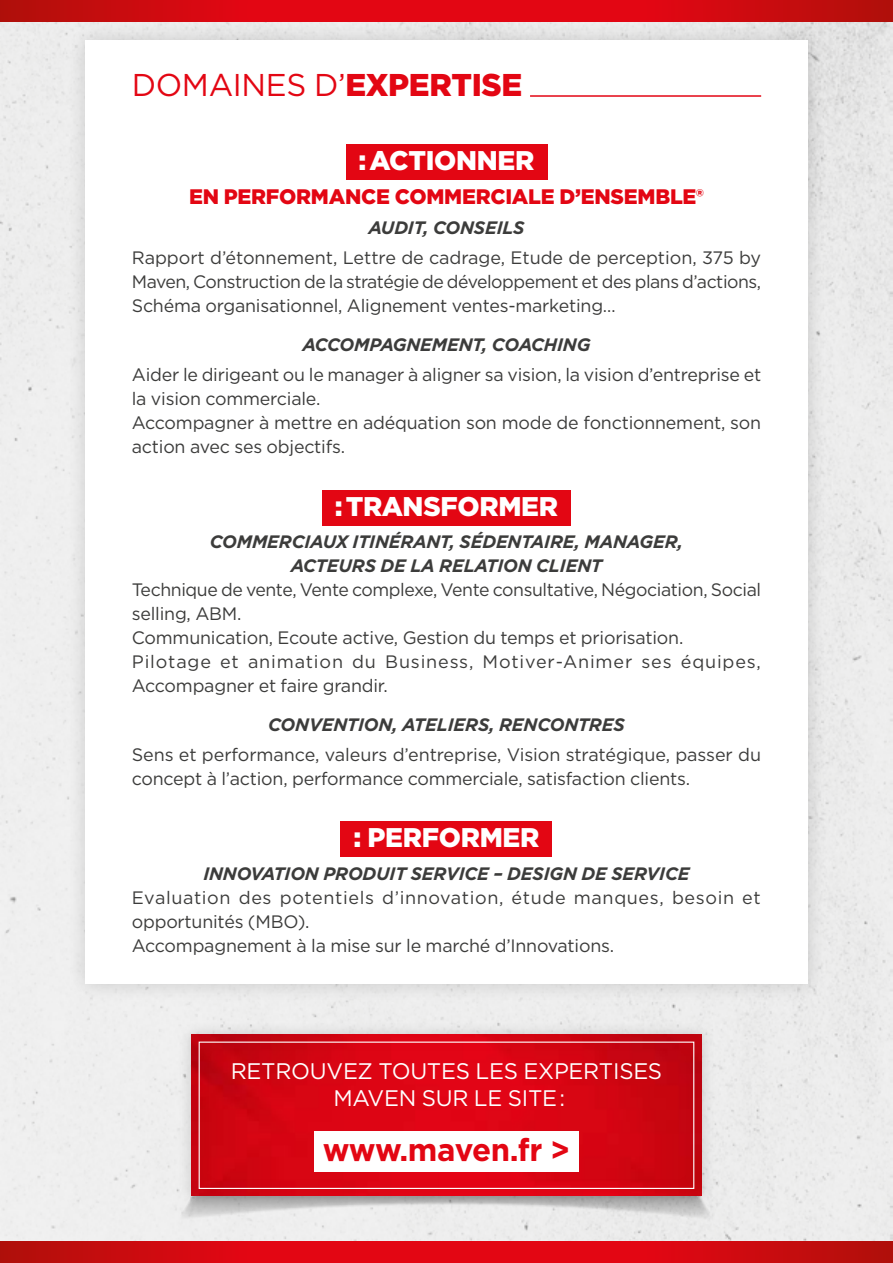
<style>
.page{position:relative;width:893px;height:1263px;background:#fff}
.page>*{position:absolute;margin:0;border:0;box-sizing:border-box;transform-origin:0 0}
.t1{font:31.5px "Gotham";letter-spacing:-.01em;color:#e30613}
.t2{font:700 31.5px "Gotham";letter-spacing:-.02em;color:#e30613}
.t3{font:900 27px "Gotham";letter-spacing:-.01em;color:#fff}
.t4{font:22.5px/27px "Gotham";letter-spacing:-.01em;color:#fff;text-align:center}
.t5{font:900 21px "Gotham";letter-spacing:-.01em;color:#e30613}
.t6{font:18px/24px "Gotham";letter-spacing:-.01em;color:#3c3c3b}
.t7{font:italic 700 18px/24px "Gotham";letter-spacing:-.01em;color:#3c3c3b;text-align:center}
.s1{font-weight:900}
</style>
<div class="page">
<div style="left:0;top:21px;width:892px;height:1221px;background:#ededed"></div>
<svg style="left:0;top:0;width:892px;height:21px;background:#d40810"></svg>
<svg style="left:0;top:1242px;width:892px;height:21px;background:#d40810"></svg>
<div style="left:85px;top:1001px;width:723px;height:14px;background:#ededed"></div>
<svg style="left:175px;top:1175px;width:543px;height:47px"></svg>
<div style="left:67px;top:22px;width:759px;height:979px;background:#e5e5e5"></div>
<div style="left:85px;top:40px;width:723px;height:944px;background:#fff"></div>
<div style="left:177px;top:1020px;width:540px;height:189px;background:#000;opacity:.15"></div>
<div style="left:184px;top:1027px;width:525px;height:175px;background:#000;opacity:.15"></div>
<div style="left:199px;top:1041px;width:495px;height:148px;border:1px solid #fff"></div>
<svg style="left:892px;top:0;width:1px;height:21px"></svg>
<hr style="left:530px;top:95px;width:231px;height:2px;background:#e30613">
<div style="left:346px;top:144px;width:201px;height:36px;background:#e30613"></div>
<div style="left:322px;top:490px;width:249px;height:35px;background:#e30613"></div>
<div style="left:341px;top:821px;width:211px;height:36px;background:#e30613"></div>
<div style="left:314px;top:1131px;width:265px;height:40px;background:#fff"></div>
<h1 class="t1" style="left:132px;top:65px;width:392px">DOMAINES D’<span class="s1">EXPERTISE</span></h1>
<h2 class="t3" style="left:359px;top:142px;width:177px">: ACTIONNER</h2>
<p class="t5" style="left:189px;top:182px;width:516px">EN PERFORMANCE COMMERCIALE D’ENSEMBLE®</p>
<p class="t7" style="left:368px;top:216px;width:158px">AUDIT, CONSEILS</p>
<p class="t6" style="left:132px;top:246px;width:631px;text-align:justify">Rapport d’étonnement, Lettre de cadrage, Etude de perception, 375 by Maven, Construction de la stratégie de développement et des plans d’actions, Schéma organisationnel, Alignement ventes-marketing…</p>
<p class="t7" style="left:302px;top:333px;width:290px">ACCOMPAGNEMENT, COACHING</p>
<p class="t6" style="left:132px;top:363px;width:631px">Aider le dirigeant ou le manager à aligner sa vision, la vision d’entreprise et la vision commerciale.<br>Accompagner à mettre en adéquation son mode de fonctionnement, son action avec ses objectifs.</p>
<h2 class="t3" style="left:335px;top:487px;width:225px">: TRANSFORMER</h2>
<p class="t7" style="left:210px;top:530px;width:475px">COMMERCIAUX ITINÉRANT, SÉDENTAIRE, MANAGER,<br>ACTEURS DE LA RELATION CLIENT</p>
<p class="t6" style="left:132px;top:577px;width:631px">Technique de vente, Vente complexe, Vente consultative, Négociation, Social selling, ABM.<br>Communication, Ecoute active, Gestion du temps et priorisation.<br>Pilotage et animation du Business, Motiver-Animer ses équipes, Accompagner et faire grandir.</p>
<p class="t7" style="left:268px;top:712px;width:358px">CONVENTION, ATELIERS, RENCONTRES</p>
<p class="t6" style="left:132px;top:742px;width:631px">Sens et performance, valeurs d’entreprise, Vision stratégique, passer du concept à l’action, performance commerciale, satisfaction clients.</p>
<h2 class="t3" style="left:354px;top:819px;width:187px">: PERFORMER</h2>
<p class="t7" style="left:203px;top:861px;width:488px">INNOVATION PRODUIT SERVICE – DESIGN DE SERVICE</p>
<p class="t6" style="left:132px;top:885px;width:630px">Evaluation des potentiels d’innovation, étude manques, besoin et opportunités (MBO).<br>Accompagnement à la mise sur le marché d’Innovations.</p>
<p class="t4" style="left:231px;top:1057px;width:433px">RETROUVEZ TOUTES LES EXPERTISES<br>MAVEN SUR LE SITE :</p>
<h1 class="t2" style="left:323px;top:1128px;width:249px">www.maven.fr &gt;</h1>
</div>
